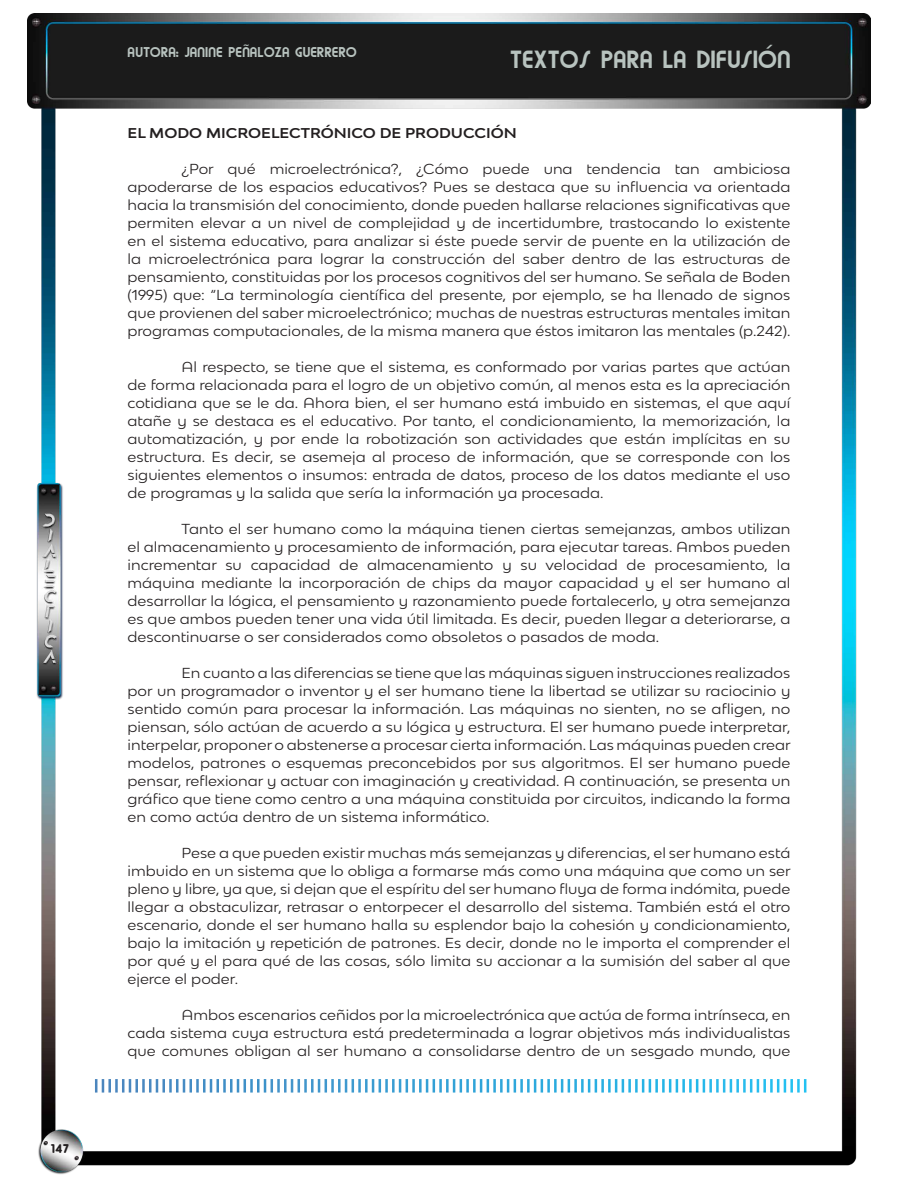
<style>
.page{position:relative;width:918px;height:1188px;background:#fff}
.page>*{position:absolute;margin:0;border:0;box-sizing:border-box;transform-origin:0 0}
.t1{font:21px "Brandish";color:#b8c3bf}
.t2{font:expanded 13.5px/18px "Bw Modelica SS01";color:#231f20;text-align:justify}
.t3{font:700 expanded 13.5px "Bw Modelica SS01";color:#231f20}
.t4{font:12px "Brandish";color:#b8c3bf}
.t5{font:700 12px "Oduda";color:#231f20}
</style>
<div class="page">
<img style="left:27px;top:14px;width:844px;height:1160px">
<svg style="left:95px;top:1079px;width:9px;height:14px"></svg>
<hr style="left:108px;top:1079px;width:3px;height:14px;background:#fff">
<hr style="left:115px;top:1079px;width:3px;height:14px;background:#fff">
<svg style="left:122px;top:1079px;width:9px;height:14px"></svg>
<hr style="left:135px;top:1079px;width:3px;height:14px;background:#fff">
<hr style="left:142px;top:1079px;width:3px;height:14px;background:#fff">
<hr style="left:149px;top:1079px;width:3px;height:14px;background:#fff">
<svg style="left:156px;top:1079px;width:2px;height:14px"></svg>
<hr style="left:162px;top:1079px;width:3px;height:14px;background:#fff">
<hr style="left:169px;top:1079px;width:3px;height:14px;background:#fff">
<hr style="left:176px;top:1079px;width:3px;height:14px;background:#fff">
<svg style="left:183px;top:1079px;width:2px;height:14px"></svg>
<hr style="left:189px;top:1079px;width:3px;height:14px;background:#fff">
<hr style="left:196px;top:1079px;width:3px;height:14px;background:#fff">
<hr style="left:203px;top:1079px;width:3px;height:14px;background:#fff">
<svg style="left:210px;top:1079px;width:2px;height:14px"></svg>
<hr style="left:216px;top:1079px;width:3px;height:14px;background:#fff">
<hr style="left:223px;top:1079px;width:3px;height:14px;background:#fff">
<hr style="left:230px;top:1079px;width:3px;height:14px;background:#fff">
<svg style="left:237px;top:1079px;width:9px;height:14px"></svg>
<hr style="left:250px;top:1079px;width:3px;height:14px;background:#fff">
<hr style="left:257px;top:1079px;width:3px;height:14px;background:#fff">
<svg style="left:264px;top:1079px;width:9px;height:14px"></svg>
<hr style="left:277px;top:1079px;width:3px;height:14px;background:#fff">
<hr style="left:284px;top:1079px;width:3px;height:14px;background:#fff">
<svg style="left:291px;top:1079px;width:9px;height:14px"></svg>
<hr style="left:304px;top:1079px;width:3px;height:14px;background:#fff">
<hr style="left:311px;top:1079px;width:3px;height:14px;background:#fff">
<svg style="left:318px;top:1079px;width:9px;height:14px"></svg>
<hr style="left:331px;top:1079px;width:3px;height:14px;background:#fff">
<hr style="left:338px;top:1079px;width:3px;height:14px;background:#fff">
<svg style="left:345px;top:1079px;width:9px;height:14px"></svg>
<hr style="left:358px;top:1079px;width:3px;height:14px;background:#fff">
<hr style="left:365px;top:1079px;width:3px;height:14px;background:#fff">
<svg style="left:372px;top:1079px;width:9px;height:14px"></svg>
<hr style="left:385px;top:1079px;width:3px;height:14px;background:#fff">
<hr style="left:392px;top:1079px;width:3px;height:14px;background:#fff">
<svg style="left:399px;top:1079px;width:9px;height:14px"></svg>
<hr style="left:412px;top:1079px;width:3px;height:14px;background:#fff">
<hr style="left:419px;top:1079px;width:3px;height:14px;background:#fff">
<svg style="left:426px;top:1079px;width:9px;height:14px"></svg>
<hr style="left:439px;top:1079px;width:3px;height:14px;background:#fff">
<hr style="left:446px;top:1079px;width:3px;height:14px;background:#fff">
<svg style="left:453px;top:1079px;width:9px;height:14px"></svg>
<hr style="left:466px;top:1079px;width:3px;height:14px;background:#fff">
<hr style="left:473px;top:1079px;width:3px;height:14px;background:#fff">
<svg style="left:480px;top:1079px;width:9px;height:14px"></svg>
<hr style="left:493px;top:1079px;width:3px;height:14px;background:#fff">
<hr style="left:500px;top:1079px;width:3px;height:14px;background:#fff">
<svg style="left:507px;top:1079px;width:9px;height:14px"></svg>
<hr style="left:520px;top:1079px;width:3px;height:14px;background:#fff">
<hr style="left:527px;top:1079px;width:3px;height:14px;background:#fff">
<svg style="left:534px;top:1079px;width:9px;height:14px"></svg>
<hr style="left:547px;top:1079px;width:3px;height:14px;background:#fff">
<hr style="left:554px;top:1079px;width:3px;height:14px;background:#fff">
<svg style="left:561px;top:1079px;width:9px;height:14px"></svg>
<hr style="left:574px;top:1079px;width:3px;height:14px;background:#fff">
<hr style="left:581px;top:1079px;width:3px;height:14px;background:#fff">
<svg style="left:588px;top:1079px;width:9px;height:14px"></svg>
<hr style="left:601px;top:1079px;width:3px;height:14px;background:#fff">
<hr style="left:608px;top:1079px;width:3px;height:14px;background:#fff">
<svg style="left:615px;top:1079px;width:9px;height:14px"></svg>
<hr style="left:628px;top:1079px;width:3px;height:14px;background:#fff">
<hr style="left:635px;top:1079px;width:3px;height:14px;background:#fff">
<svg style="left:642px;top:1079px;width:9px;height:14px"></svg>
<hr style="left:655px;top:1079px;width:3px;height:14px;background:#fff">
<hr style="left:662px;top:1079px;width:3px;height:14px;background:#fff">
<svg style="left:669px;top:1079px;width:9px;height:14px"></svg>
<hr style="left:682px;top:1079px;width:3px;height:14px;background:#fff">
<hr style="left:689px;top:1079px;width:3px;height:14px;background:#fff">
<svg style="left:696px;top:1079px;width:9px;height:14px"></svg>
<hr style="left:709px;top:1079px;width:3px;height:14px;background:#fff">
<hr style="left:716px;top:1079px;width:3px;height:14px;background:#fff">
<svg style="left:723px;top:1079px;width:9px;height:14px"></svg>
<hr style="left:736px;top:1079px;width:3px;height:14px;background:#fff">
<hr style="left:743px;top:1079px;width:3px;height:14px;background:#fff">
<svg style="left:750px;top:1079px;width:9px;height:14px"></svg>
<hr style="left:763px;top:1079px;width:3px;height:14px;background:#fff">
<hr style="left:770px;top:1079px;width:3px;height:14px;background:#fff">
<svg style="left:777px;top:1079px;width:9px;height:14px"></svg>
<hr style="left:790px;top:1079px;width:3px;height:14px;background:#fff">
<hr style="left:797px;top:1079px;width:3px;height:14px;background:#fff">
<svg style="left:804px;top:1079px;width:2px;height:14px"></svg>
<p class="t5" style="left:51px;top:1143px;width:20px">147</p>
<p class="t4" style="left:128px;top:44px;width:231px">AUTORA: JANINE PEÑALOZA GUERRERO</p>
<h1 class="t1" style="left:510px;top:44px;width:283px">TEXTOS PARA LA DIFUSIÓN</h1>
<p class="t3" style="left:128px;top:124px;width:391px">EL MODO MICROELECTRÓNICO DE PRODUCCIÓN</p>
<p class="t2" style="left:128px;top:160px;width:664px;text-indent:54px">¿Por qué microelectrónica?, ¿Cómo puede una tendencia tan ambiciosa apoderarse de los espacios educativos? Pues se destaca que su influencia va orientada hacia la transmisión del conocimiento, donde pueden hallarse relaciones significativas que permiten elevar a un nivel de complejidad y de incertidumbre, trastocando lo existente en el sistema educativo, para analizar si éste puede servir de puente en la utilización de la microelectrónica para lograr la construcción del saber dentro de las estructuras de pensamiento, constituidas por los procesos cognitivos del ser humano. Se señala de Boden (1995) que: “La terminología científica del presente, por ejemplo, se ha llenado de signos que provienen del saber microelectrónico; muchas de nuestras estructuras mentales imitan programas computacionales, de la misma manera que éstos imitaron las mentales (p.242).</p>
<p class="t2" style="left:128px;top:358px;width:664px;text-indent:54px">Al respecto, se tiene que el sistema, es conformado por varias partes que actúan de forma relacionada para el logro de un objetivo común, al menos esta es la apreciación cotidiana que se le da. Ahora bien, el ser humano está imbuido en sistemas, el que aquí atañe y se destaca es el educativo. Por tanto, el condicionamiento, la memorización, la automatización, y por ende la robotización son actividades que están implícitas en su estructura. Es decir, se asemeja al proceso de información, que se corresponde con los siguientes elementos o insumos: entrada de datos, proceso de los datos mediante el uso de programas y la salida que sería la información ya procesada.</p>
<p class="t2" style="left:128px;top:520px;width:664px;text-indent:54px">Tanto el ser humano como la máquina tienen ciertas semejanzas, ambos utilizan el almacenamiento y procesamiento de información, para ejecutar tareas. Ambos pueden incrementar su capacidad de almacenamiento y su velocidad de procesamiento, la máquina mediante la incorporación de chips da mayor capacidad y el ser humano al desarrollar la lógica, el pensamiento y razonamiento puede fortalecerlo, y otra semejanza es que ambos pueden tener una vida útil limitada. Es decir, pueden llegar a deteriorarse, a descontinuarse o ser considerados como obsoletos o pasados de moda.</p>
<p class="t2" style="left:128px;top:664px;width:665px;text-indent:54px">En cuanto a las diferencias se tiene que las máquinas siguen instrucciones realizados por un programador o inventor y el ser humano tiene la libertad se utilizar su raciocinio y sentido común para procesar la información. Las máquinas no sienten, no se afligen, no piensan, sólo actúan de acuerdo a su lógica y estructura. El ser humano puede interpretar, interpelar, proponer o abstenerse a procesar cierta información. Las máquinas pueden crear modelos, patrones o esquemas preconcebidos por sus algoritmos. El ser humano puede pensar, reflexionar y actuar con imaginación y creatividad. A continuación, se presenta un gráfico que tiene como centro a una máquina constituida por circuitos, indicando la forma en como actúa dentro de un sistema informático.</p>
<p class="t2" style="left:128px;top:844px;width:665px;text-indent:54px">Pese a que pueden existir muchas más semejanzas y diferencias, el ser humano está imbuido en un sistema que lo obliga a formarse más como una máquina que como un ser pleno y libre, ya que, si dejan que el espíritu del ser humano fluya de forma indómita, puede llegar a obstaculizar, retrasar o entorpecer el desarrollo del sistema. También está el otro escenario, donde el ser humano halla su esplendor bajo la cohesión y condicionamiento, bajo la imitación y repetición de patrones. Es decir, donde no le importa el comprender el por qué y el para qué de las cosas, sólo limita su accionar a la sumisión del saber al que ejerce el poder.</p>
<p class="t2" style="left:128px;top:1006px;width:664px;text-indent:54px">Ambos escenarios ceñidos por la microelectrónica que actúa de forma intrínseca, en cada sistema cuya estructura está predeterminada a lograr objetivos más individualistas que comunes obligan al ser humano a consolidarse dentro de un sesgado mundo, que</p>
</div>
